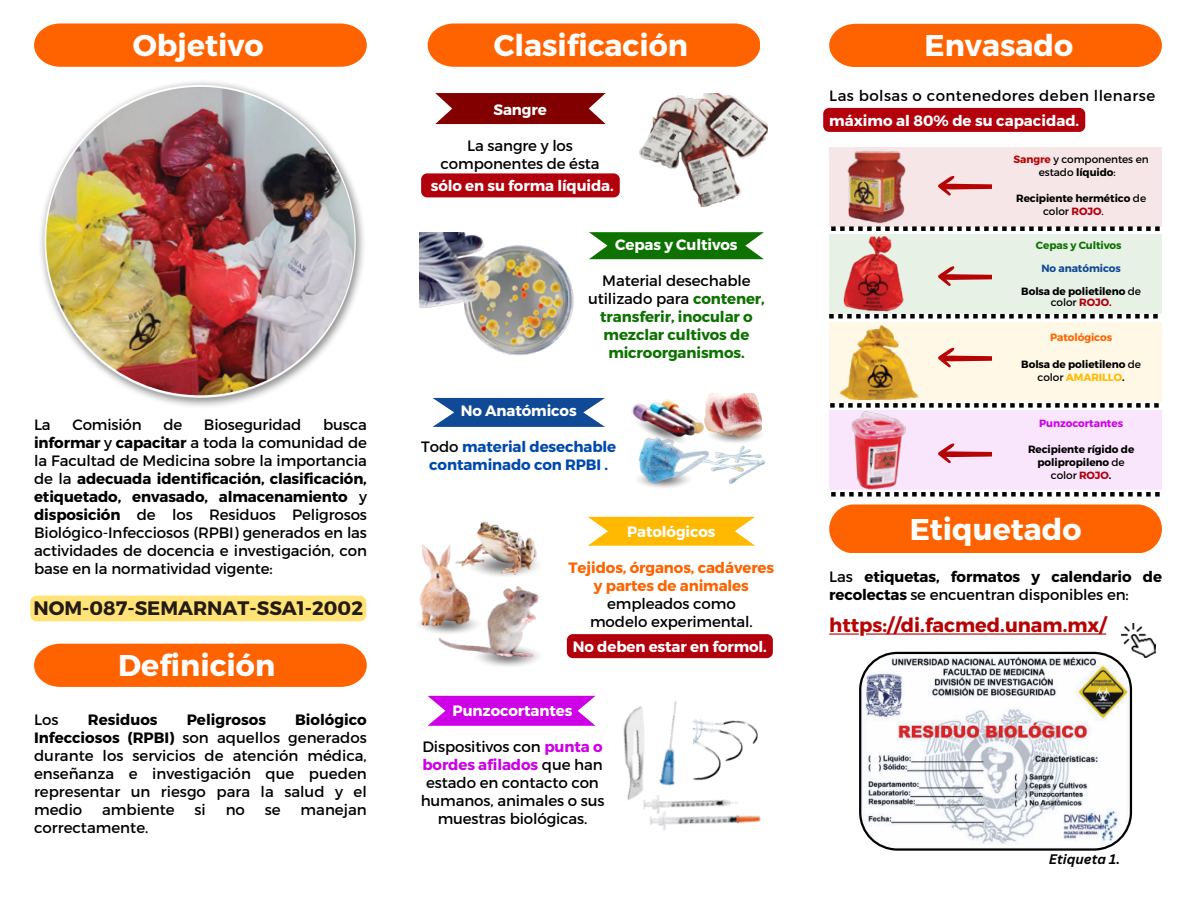
<style>
.page{position:relative;width:1188px;height:918px;background:#fff}
.page>*{position:absolute;margin:0;border:0;box-sizing:border-box;transform-origin:0 0}
.t1{font:700 30px "Montserrat";color:#fff}
.t2{font:700 19.5px "Montserrat";color:#b60404}
.t3{font:700 19.5px "Montserrat";color:#241b14}
.t4{font:15px/18px "Montserrat";letter-spacing:-.01em;color:#000;text-align:center}
.t5{font:700 15px "Montserrat";letter-spacing:-.01em;color:#fff}
.t6{font:700 15px/18px "Montserrat";letter-spacing:-.01em;color:#0d7200;text-align:center}
.t7{font:700 15px/18px "Montserrat";letter-spacing:-.01em;color:#000}
.t8{font:700 15px/18px "Montserrat";letter-spacing:-.01em;color:#ff6300;text-align:center}
.t9{font:700 15px/18px "Montserrat";letter-spacing:-.01em;color:#004aad;text-align:center}
.t10{font:15px "Montserrat";letter-spacing:.03em;color:#000}
.t11{font:italic 700 13.5px "Canva Sans";color:#000}
.t12{font:700 10.5px/13.2px "Montserrat";letter-spacing:-.01em;color:#000;text-align:center}
.t13{font:10.5px/13.2px "Montserrat";letter-spacing:-.01em;color:#000}
.t14{font:700 10.5px "Montserrat";letter-spacing:-.01em;color:#cd00e6}
.t15{font:700 10.5px "Montserrat";letter-spacing:-.01em;color:#0d7200}
.t16{font:700 10.5px "Montserrat";letter-spacing:-.01em;color:#ff6300}
.s1{font-weight:700}
.s2{font-weight:400;color:#000}
.s3{font-weight:700;color:#cd00e6}
.s4{font-weight:700;color:#b60404}
.s5{font-weight:400}
.s6{color:#b2000d}
.s7{color:#104a96}
.s8{font-weight:700;color:#b2000d}
.s9{color:#ffb900}
</style>
<div class="page">
<svg style="left:34px;top:23px;width:333px;height:44px;background:#ff6a0c"></svg>
<div style="left:829px;top:24px;width:333px;height:43px;background:#ff6300"></div>
<svg style="left:859px;top:652px;width:273px;height:199px"></svg>
<hr style="left:866px;top:633px;width:240px;height:2px;background:#b60404">
<hr style="left:829px;top:633px;width:30px;height:2px;background:#b60404">
<img style="left:1122px;top:623px;width:34px;height:34px">
<svg style="left:433px;top:398px;width:172px;height:29px;background:#2e60a3"></svg>
<img style="left:705px;top:393px;width:56px;height:44px">
<img style="left:638px;top:432px;width:71px;height:56px">
<svg style="left:639px;top:441px;width:42px;height:41px;background:#7fb2d1"></svg>
<img style="left:700px;top:442px;width:65px;height:43px">
<svg style="left:734px;top:466px;width:9px;height:5px"></svg>
<svg style="left:729px;top:477px;width:7px;height:6px"></svg>
<svg style="left:717px;top:452px;width:7px;height:6px"></svg>
<svg style="left:713px;top:466px;width:7px;height:4px"></svg>
<img style="left:631px;top:400px;width:74px;height:37px">
<img style="left:487px;top:574px;width:35px;height:2px">
<img style="left:437px;top:586px;width:105px;height:72px">
<img style="left:474px;top:522px;width:64px;height:52px">
<img style="left:416px;top:544px;width:58px;height:84px">
<svg style="left:588px;top:517px;width:167px;height:29px;background:#ffc120"></svg>
<div style="left:567px;top:634px;width:206px;height:24px;background:#b2000d;border-radius:6px"></div>
<svg style="left:428px;top:696px;width:168px;height:30px;background:#d011e7"></svg>
<img style="left:581px;top:702px;width:96px;height:64px">
<img style="left:694px;top:719px;width:64px;height:22px">
<img style="left:627px;top:741px;width:134px;height:90px">
<img style="left:40px;top:81px;width:324px;height:326px">
<img style="left:46px;top:87px;width:309px;height:308px;border-radius:154px">
<svg style="left:428px;top:23px;width:332px;height:44px;background:#ff6a0c"></svg>
<div style="left:34px;top:644px;width:333px;height:43px;background:#ff6300"></div>
<svg style="left:589px;top:232px;width:175px;height:27px;background:#28811c"></svg>
<img style="left:419px;top:233px;width:155px;height:123px">
<svg style="left:435px;top:93px;width:171px;height:31px;background:#8f1a1a"></svg>
<img style="left:640px;top:93px;width:128px;height:114px">
<div style="left:421px;top:173px;width:199px;height:24px;background:#b2000d;border-radius:6px"></div>
<div style="left:829px;top:504px;width:333px;height:49px;background:#ff6300;border-radius:24px"></div>
<div style="left:829px;top:234px;width:333px;height:80px;background:#e7f1e6"></div>
<img style="left:844px;top:236px;width:60px;height:76px">
<div style="left:829px;top:322px;width:333px;height:80px;background:#fff8e6"></div>
<img style="left:840px;top:325px;width:79px;height:75px">
<div style="left:829px;top:410px;width:333px;height:80px;background:#fae6fc"></div>
<img style="left:851px;top:411px;width:55px;height:79px">
<div style="left:829px;top:147px;width:333px;height:79px;background:#f7e6e7"></div>
<img style="left:847px;top:151px;width:59px;height:72px">
<svg style="left:938px;top:176px;width:53px;height:20px"></svg>
<svg style="left:938px;top:267px;width:53px;height:19px"></svg>
<svg style="left:938px;top:348px;width:53px;height:20px"></svg>
<svg style="left:938px;top:444px;width:53px;height:20px"></svg>
<svg style="left:831px;top:226px;width:329px;height:5px"></svg>
<svg style="left:829px;top:314px;width:329px;height:5px"></svg>
<svg style="left:830px;top:403px;width:329px;height:5px"></svg>
<svg style="left:831px;top:492px;width:329px;height:5px"></svg>
<div style="left:30px;top:596px;width:336px;height:25px;background:#ffe376;border-radius:6px"></div>
<div style="left:823px;top:108px;width:262px;height:24px;background:#b2000d;border-radius:6px"></div>
<h1 class="t1" style="left:133px;top:27px;width:132px">Objetivo</h1>
<p class="t4" style="left:34px;top:415px;width:18px">La</p>
<p class="t4" style="left:72px;top:415px;width:71px">Comisión</p>
<p class="t4" style="left:163px;top:415px;width:20px">de</p>
<p class="t4" style="left:204px;top:415px;width:99px">Bioseguridad</p>
<p class="t4" style="left:34px;top:415px;width:335px;text-align:justify;text-indent:289px">busca <span class="s1">informar</span> y <span class="s1">capacitar</span> a toda la comunidad de la Facultad de Medicina sobre la importancia de la <span class="s1">adecuada identificación, clasificación, etiquetado, envasado, almacenamiento</span> y <span class="s1">disposición</span> de los Residuos Peligrosos Biológico-Infecciosos (RPBI) generados en las actividades de docencia e investigación, con base en la normatividad vigente:</p>
<h2 class="t3" style="left:34px;top:596px;width:331px">NOM-087-SEMARNAT-SSA1-2002</h2>
<h1 class="t1" style="left:118px;top:647px;width:158px">Definición</h1>
<p class="t4" style="left:34px;top:710px;width:334px;text-align:justify;text-indent:261px"><span class="s1">Biológico Infecciosos (RPBI)</span> son aquellos generados durante los servicios de atención médica, enseñanza e investigación que pueden representar un riesgo para la salud y el medio</p>
<p class="t4" style="left:34px;top:710px;width:26px">Los</p>
<p class="t7" style="left:88px;top:711px;width:71px">Residuos</p>
<p class="t7" style="left:187px;top:711px;width:81px">Peligrosos</p>
<p class="t4" style="left:102px;top:800px;width:74px">ambiente</p>
<p class="t4" style="left:195px;top:800px;width:13px">si</p>
<p class="t4" style="left:226px;top:800px;width:21px">no</p>
<p class="t4" style="left:265px;top:800px;width:17px">se</p>
<p class="t4" style="left:301px;top:800px;width:68px">manejan</p>
<p class="t4" style="left:34px;top:818px;width:116px">correctamente.</p>
<h1 class="t1" style="left:494px;top:27px;width:196px">Clasificación</h1>
<p class="t5" style="left:493px;top:100px;width:55px">Sangre</p>
<p class="t4" style="left:441px;top:136px;width:161px">La sangre y los componentes de ésta</p>
<p class="t5" style="left:431px;top:176px;width:184px">sólo en su forma líquida.</p>
<p class="t5" style="left:615px;top:235px;width:124px">Cepas y Cultivos</p>
<p class="t6" style="left:588px;top:272px;width:178px"><span class="s2">Material desechable utilizado para</span> contener, transferir, inocular o mezclar cultivos de microorganismos.</p>
<p class="t5" style="left:461px;top:402px;width:117px">No Anatómicos</p>
<p class="t9" style="left:421px;top:438px;width:196px"><span class="s2">Todo</span> material desechable contaminado con RPBI .</p>
<p class="t5" style="left:627px;top:523px;width:90px">Patológicos</p>
<p class="t8" style="left:569px;top:559px;width:207px">Tejidos, órganos, cadáveres y partes de animales</p>
<p class="t4" style="left:590px;top:595px;width:164px">empleados como modelo experimental.</p>
<p class="t5" style="left:573px;top:637px;width:196px">No deben estar en formol.</p>
<p class="t5" style="left:453px;top:701px;width:121px">Punzocortantes</p>
<p class="t4" style="left:421px;top:737px;width:185px">Dispositivos con <span class="s3">punta o bordes afilados</span> que han estado en contacto con humanos, animales o sus muestras biológicas.</p>
<h1 class="t1" style="left:925px;top:27px;width:150px">Envasado</h1>
<p class="t10" style="left:829px;top:87px;width:327px">Las bolsas o contenedores deben llenarse</p>
<p class="t5" style="left:829px;top:111px;width:252px">máximo al 80% de su capacidad.</p>
<p class="t13" style="left:1039px;top:153px;width:112px;text-indent:-25px"><span class="s4">Sangre</span> y componentes en estado <span class="s1">líquido</span>:</p>
<p class="t12" style="left:1043px;top:192px;width:105px;text-align:left;text-indent:-27px">Recipiente hermético <span class="s5">de color</span> <span class="s6">ROJO</span><span class="s5">.</span></p>
<p class="t15" style="left:1036px;top:239px;width:87px">Cepas y Cultivos</p>
<p class="t12" style="left:1021px;top:257px;width:121px;line-height:22.8px"><span class="s7">No anatómicos<br></span>Bolsa de polietileno <span class="s5">de</span></p>
<p class="t13" style="left:1051px;top:296px;width:62px">color <span class="s8">ROJO.</span></p>
<p class="t16" style="left:1050px;top:331px;width:63px">Patológicos</p>
<p class="t12" style="left:1021px;top:357px;width:121px">Bolsa de polietileno <span class="s5">de color</span> <span class="s9">AMARILLO</span>.</p>
<p class="t14" style="left:1039px;top:416px;width:85px">Punzocortantes</p>
<p class="t12" style="left:1028px;top:443px;width:108px">Recipiente rígido de polipropileno <span class="s5">de color</span> <span class="s6">ROJO</span>.</p>
<h1 class="t1" style="left:910px;top:511px;width:173px">Etiquetado</h1>
<p class="t7" style="left:829px;top:568px;width:334px"><span class="s5">Las</span> etiquetas, formatos y calendario de recolectas <span class="s5">se encuentran disponibles en:</span></p>
<h2 class="t2" style="left:829px;top:613px;width:279px">https://di.facmed.unam.mx/</h2>
<p class="t11" style="left:1049px;top:851px;width:73px">Etiqueta 1.</p>
</div>
